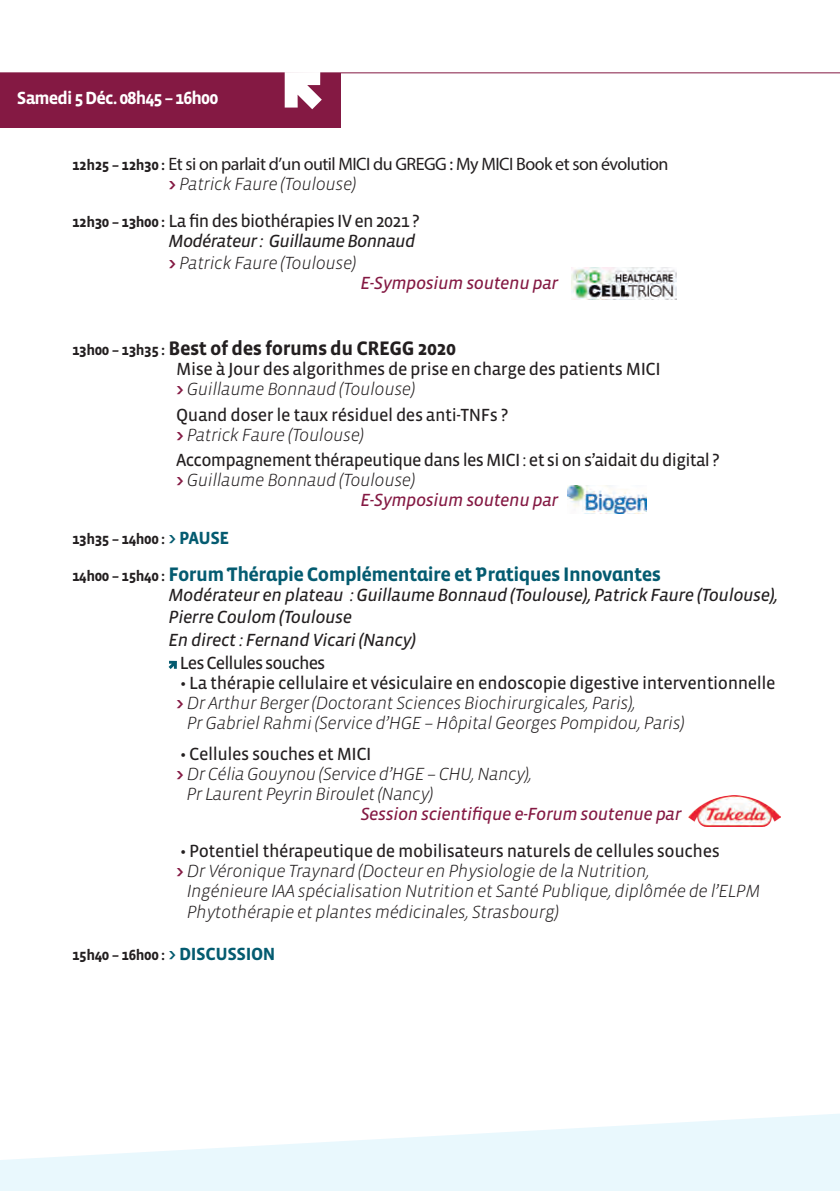
<style>
.page{position:relative;width:840px;height:1191px;background:#fff}
.page>*{position:absolute;margin:0;border:0;box-sizing:border-box;transform-origin:0 0}
.t1{font:700 20px "Vista Sans Alt";letter-spacing:-.03em;color:#045b70}
.t2{font:700 20px "Vista Sans";letter-spacing:-.025em;color:#231f20}
.t3{font:italic 300 18px/20px "Vista Sans";letter-spacing:-.025em;color:#231f20}
.t4{font:18px/20px "Vista Sans Reg";letter-spacing:-.025em;color:#231f20;text-align:right}
.t5{font:italic 18px/22.8px "Vista Sans Reg";letter-spacing:-.025em;color:#231f20}
.t6{font:italic 18px "Vista Sans Reg";letter-spacing:-.025em;color:#841943}
.t7{font:18px "Myriad Pro";letter-spacing:-.03em;color:#231f20}
.t8{font:700 18px "Vista Sans";letter-spacing:-.05em;color:#fff}
.t9{font:18px "Vista Sans Reg";letter-spacing:-.05em;color:#231f20}
.t10{font:700 15px "Vista Sans";letter-spacing:-.025em;color:#231f20}
.s1{font-family:"Vista Sans";font-weight:700;font-size:15px}
.s2{font-weight:700;font-style:normal;color:#841943}
.s3{font-style:italic}
.s4{font-size:15px}
.s5{font-size:18px;color:#045b70}
.s6{font-family:"Vista Sans";font-size:15px;color:#231f20}
</style>
<div class="page">
<svg style="left:0;top:1114px;width:839px;height:77px;fill:#e9f8fd"></svg>
<hr style="left:0;top:72px;width:839px;height:1px;background:#841943">
<div style="left:0;top:74px;width:341px;height:54px;background:#841943"></div>
<svg style="left:284px;top:72px;width:37px;height:37px"></svg>
<svg style="left:168px;top:661px;width:9px;height:8px"></svg>
<img style="left:688px;top:795px;width:92px;height:31px">
<img style="left:567px;top:486px;width:79px;height:27px">
<img style="left:571px;top:268px;width:104px;height:31px">
<p class="t8" style="left:17px;top:89px;width:203px">Samedi 5 Déc. 08h45 – 16h00</p>
<p class="t7" style="left:72px;top:152px;width:597px"><span class="s1">12h25 – 12h30 :</span> Et si on parlait d’un outil MICI du GREGG : My MICI Book et son évolution</p>
<p class="t3" style="left:168px;top:174px;width:189px"><span class="s2">&gt;</span> Patrick Faure (Toulouse)</p>
<p class="t4" style="left:72px;top:211px;width:349px"><span class="s1">12h30 – 13h00 :</span> La fin des biothérapies IV en 2021 ?<br><span class="s3">Modérateur : Guillaume Bonnaud</span></p>
<p class="t3" style="left:168px;top:254px;width:189px"><span class="s2">&gt;</span> Patrick Faure (Toulouse)</p>
<p class="t6" style="left:360px;top:274px;width:199px">E-Symposium soutenu par</p>
<p class="t2" style="left:72px;top:338px;width:385px"><span class="s4">13h00 – 13h35 :</span> Best of des forums du CREGG 2020</p>
<p class="t4" style="left:176px;top:359px;width:486px">Mise à Jour des algorithmes de prise en charge des patients MICI</p>
<p class="t3" style="left:176px;top:379px;width:240px"><span class="s2">&gt;</span> Guillaume Bonnaud (Toulouse)</p>
<p class="t4" style="left:176px;top:405px;width:333px">Quand doser le taux résiduel des anti-TNFs ?</p>
<p class="t3" style="left:176px;top:425px;width:189px"><span class="s2">&gt;</span> Patrick Faure (Toulouse)</p>
<p class="t4" style="left:176px;top:451px;width:545px">Accompagnement thérapeutique dans les MICI : et si on s’aidait du digital ?</p>
<p class="t3" style="left:176px;top:471px;width:240px"><span class="s2">&gt;</span> Guillaume Bonnaud (Toulouse)</p>
<p class="t6" style="left:360px;top:491px;width:199px">E-Symposium soutenu par</p>
<p class="t10" style="left:72px;top:531px;width:159px">13h35 – 14h00 : <span class="s5">&gt; PAUSE</span></p>
<p class="t1" style="left:72px;top:563px;width:590px"><span class="s6">14h00 – 15h40 :</span> Forum Thérapie Complémentaire et Pratiques Innovantes</p>
<p class="t5" style="left:168px;top:583px;width:610px">Modérateur en plateau : Guillaume Bonnaud (Toulouse), Patrick Faure (Toulouse),<br>Pierre Coulom (Toulouse<br>En direct : Fernand Vicari (Nancy)</p>
<p class="t9" style="left:180px;top:654px;width:147px">Les Cellules souches</p>
<p class="t4" style="left:180px;top:673px;width:596px">• La thérapie cellulaire et vésiculaire en endoscopie digestive interventionnelle</p>
<p class="t3" style="left:187px;top:693px;width:499px;text-indent:-11px"><span class="s2">&gt;</span> Dr Arthur Berger (Doctorant Sciences Biochirurgicales, Paris),<br>Pr Gabriel Rahmi (Service d’HGE – Hôpital Georges Pompidou, Paris)</p>
<p class="t4" style="left:180px;top:744px;width:193px">• Cellules souches et MICI</p>
<p class="t3" style="left:186px;top:764px;width:347px;text-indent:-10px"><span class="s2">&gt;</span> Dr Célia Gouynou (Service d’HGE – CHU, Nancy),<br>Pr Laurent Peyrin Biroulet (Nancy)</p>
<p class="t6" style="left:360px;top:805px;width:322px">Session scientifique e-Forum soutenue par</p>
<p class="t4" style="left:180px;top:842px;width:541px">• Potentiel thérapeutique de mobilisateurs naturels de cellules souches</p>
<p class="t3" style="left:187px;top:861px;width:574px;text-indent:-11px"><span class="s2">&gt;</span> Dr Véronique Traynard (Docteur en Physiologie de la Nutrition,<br>Ingénieure IAA spécialisation Nutrition et Santé Publique, diplômée de l’ELPM<br>Phytothérapie et plantes médicinales, Strasbourg)</p>
<p class="t10" style="left:72px;top:947px;width:205px">15h40 – 16h00 : <span class="s5">&gt; DISCUSSION</span></p>
</div>
